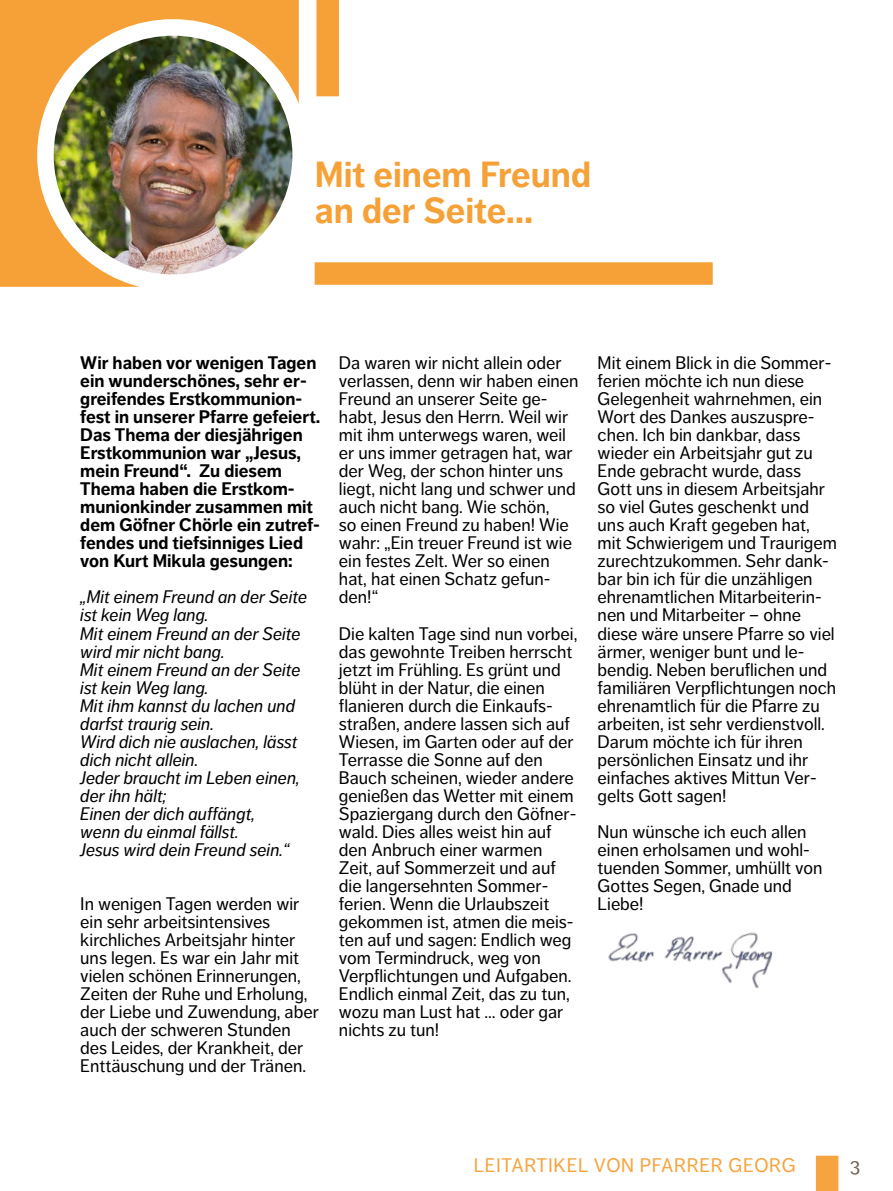
<style>
.page{position:relative;width:893px;height:1191px;background:#fff}
.page>*{position:absolute;margin:0;border:0;box-sizing:border-box;transform-origin:0 0}
.t1{font:700 36px/36px "Dagny Pro";color:#f6a138}
.t2{font:19.5px "Dagny Pro";letter-spacing:.035em;color:#f6a440}
.t3{font:19.5px "Dagny Pro";color:#6d5e52}
.t4{font:18px/18px "Dagny Pro";color:#000}
.t5{font:italic 18px/18px "Dagny Pro";color:#000}
.t6{font:700 18px/18px "Dagny Pro";color:#000}
</style>
<div class="page">
<div style="left:816px;top:1155px;width:22px;height:36px;background:#f6a440"></div>
<div style="left:315px;top:262px;width:398px;height:23px;background:#f6a138"></div>
<div style="left:316px;top:0;width:23px;height:96px;background:#f6a138"></div>
<svg style="left:0;top:158px;width:138px;height:129px;background:#f6a847"></svg>
<svg style="left:0;top:0;width:299px;height:158px;background:#f6a745"></svg>
<img style="left:45px;top:27px;width:256px;height:256px;border-radius:128px">
<div style="left:37px;top:19px;width:272px;height:272px;border:17px solid #fff;border-radius:50%"></div>
<img style="left:608px;top:932px;width:165px;height:57px">
<h1 class="t1" style="left:315px;top:157px;width:278px">Mit einem Freund an der Seite…</h1>
<p class="t6" style="left:80px;top:354px;width:242px">Wir haben vor wenigen Tagen ein wunderschönes, sehr er&shy;greifendes Erstkommunion&shy;fest in unserer Pfarre gefeiert.<br>Das Thema der diesjährigen<br>Erstkommunion war „Jesus, mein Freund“. Zu diesem<br>Thema haben die Erstkom&shy;munionkinder zusammen mit dem Göfner Chörle ein zutref&shy;fendes und tiefsinniges Lied von Kurt Mikula gesungen:</p>
<p class="t5" style="left:80px;top:588px;width:228px">„Mit einem Freund an der Seite ist kein Weg lang.<br>Mit einem Freund an der Seite wird mir nicht bang.<br>Mit einem Freund an der Seite ist kein Weg lang.<br>Mit ihm kannst du lachen und darfst traurig sein.<br>Wird dich nie auslachen, lässt dich nicht allein.<br>Jeder braucht im Leben einen, der ihn hält;<br>Einen der dich auffängt,<br>wenn du einmal fällst.<br>Jesus wird dein Freund sein.“</p>
<p class="t4" style="left:80px;top:894px;width:240px">In wenigen Tagen werden wir ein sehr arbeitsintensives kirchliches Arbeitsjahr hinter uns legen. Es war ein Jahr mit vielen schönen Erinnerungen,<br>Zeiten der Ruhe und Erholung, der Liebe und Zuwendung, aber auch der schweren Stunden des Leides, der Krankheit, der<br>Enttäuschung und der Tränen.</p>
<p class="t4" style="left:339px;top:354px;width:241px">Da waren wir nicht allein oder verlassen, denn wir haben einen<br>Freund an unserer Seite ge&shy;habt, Jesus den Herrn. Weil wir mit ihm unterwegs waren, weil er uns immer getragen hat, war der Weg, der schon hinter uns liegt, nicht lang und schwer und auch nicht bang. Wie schön,<br>so einen Freund zu haben! Wie wahr: „Ein treuer Freund ist wie ein festes Zelt. Wer so einen hat, hat einen Schatz gefun&shy;den!“</p>
<p class="t4" style="left:339px;top:624px;width:240px">Die kalten Tage sind nun vorbei, das gewohnte Treiben herrscht jetzt im Frühling. Es grünt und blüht in der Natur, die einen flanieren durch die Einkaufs&shy;straßen, andere lassen sich auf<br>Wiesen, im Garten oder auf der<br>Terrasse die Sonne auf den<br>Bauch scheinen, wieder andere genießen das Wetter mit einem<br>Spaziergang durch den Göfner&shy;wald. Dies alles weist hin auf den Anbruch einer warmen<br>Zeit, auf Sommerzeit und auf die langersehnten Sommer&shy;ferien. Wenn die Urlaubszeit gekommen ist, atmen die meis&shy;ten auf und sagen: Endlich weg vom Termindruck, weg von<br>Verpflichtungen und Aufgaben.<br>Endlich einmal Zeit, das zu tun, wozu man Lust hat … oder gar nichts zu tun!</p>
<p class="t4" style="left:598px;top:354px;width:241px">Mit einem Blick in die Sommer&shy;ferien möchte ich nun diese<br>Gelegenheit wahrnehmen, ein<br>Wort des Dankes auszuspre&shy;chen. Ich bin dankbar, dass wieder ein Arbeitsjahr gut zu<br>Ende gebracht wurde, dass<br>Gott uns in diesem Arbeitsjahr so viel Gutes geschenkt und uns auch Kraft gegeben hat, mit Schwierigem und Traurigem zurechtzukommen. Sehr dank&shy;bar bin ich für die unzähligen ehrenamtlichen Mitarbeiterin&shy;nen und Mitarbeiter – ohne diese wäre unsere Pfarre so viel ärmer, weniger bunt und le&shy;bendig. Neben beruflichen und familiären Verpflichtungen noch ehrenamtlich für die Pfarre zu arbeiten, ist sehr verdienstvoll.<br>Darum möchte ich für ihren persönlichen Einsatz und ihr einfaches aktives Mittun Ver&shy;gelts Gott sagen!</p>
<p class="t4" style="left:598px;top:822px;width:226px">Nun wünsche ich euch allen einen erholsamen und wohl&shy;tuenden Sommer, umhüllt von<br>Gottes Segen, Gnade und<br>Liebe!</p>
<p class="t2" style="left:474px;top:1153px;width:323px">LEITARTIKEL VON PFARRER GEORG</p>
<p class="t3" style="left:850px;top:1153px;width:12px">3</p>
</div>
